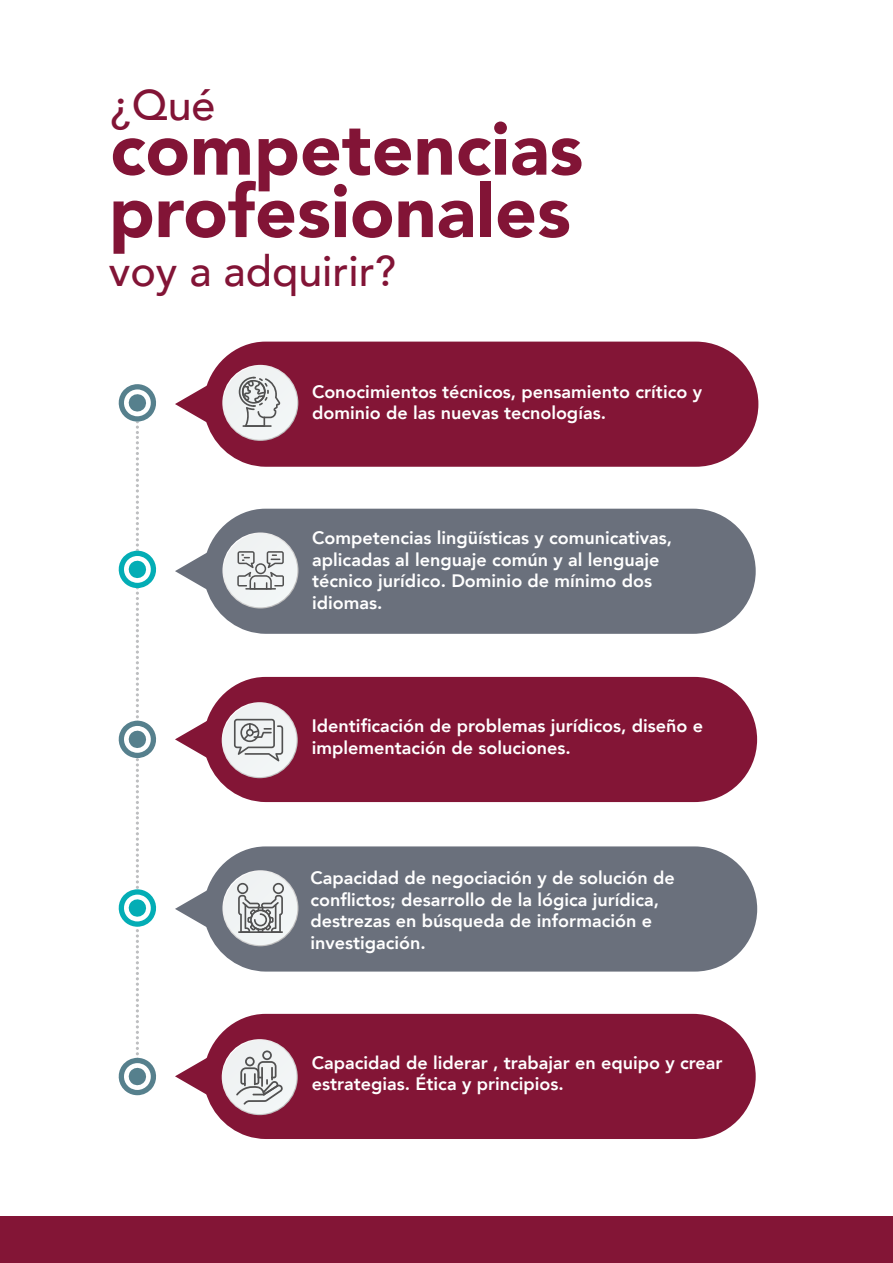
<style>
.page{position:relative;width:893px;height:1263px;background:#fff}
.page>*{position:absolute;margin:0;border:0;box-sizing:border-box;transform-origin:0 0}
.t1{font:900 73.2px/62.4px "Avenir";color:#821436}
.t2{font:500 42.9px "Avenir";color:#821436}
.t3{font:800 18px/21.6px "Avenir";color:#fff}
</style>
<div class="page">
<div style="left:207px;top:342px;width:551px;height:125px;background:#831536"></div>
<svg style="left:175px;top:383px;width:36px;height:42px"></svg>
<div style="left:207px;top:509px;width:549px;height:125px;background:#6a707c"></div>
<svg style="left:175px;top:550px;width:36px;height:42px"></svg>
<svg style="left:222px;top:532px;width:76px;height:76px"></svg>
<div style="left:224px;top:534px;width:73px;height:73px;background:#f1f4f4;border-radius:37px"></div>
<div style="left:207px;top:846px;width:550px;height:125px;background:#6a707c"></div>
<svg style="left:175px;top:888px;width:36px;height:41px"></svg>
<div style="left:207px;top:677px;width:550px;height:125px;background:#831536"></div>
<svg style="left:175px;top:719px;width:36px;height:41px"></svg>
<svg style="left:222px;top:702px;width:76px;height:76px"></svg>
<div style="left:223px;top:703px;width:74px;height:74px;background:#f1f4f4;border-radius:37px"></div>
<svg style="left:222px;top:365px;width:76px;height:76px"></svg>
<div style="left:223px;top:366px;width:74px;height:74px;background:#f1f4f4;border-radius:37px"></div>
<svg style="left:222px;top:870px;width:76px;height:76px"></svg>
<div style="left:224px;top:871px;width:73px;height:74px;background:#f1f4f4;border-radius:37px"></div>
<div style="left:207px;top:1014px;width:549px;height:125px;background:#831536"></div>
<svg style="left:175px;top:1055px;width:36px;height:42px"></svg>
<svg style="left:222px;top:1039px;width:76px;height:76px"></svg>
<div style="left:223px;top:1040px;width:74px;height:74px;background:#f0f3f4;border-radius:37px"></div>
<svg style="left:118px;top:384px;width:39px;height:711px"></svg>
<svg style="left:237px;top:551px;width:47px;height:39px"></svg>
<svg style="left:237px;top:883px;width:47px;height:48px"></svg>
<hr style="left:238px;top:931px;width:45px;height:2px;background:#515151">
<svg style="left:239px;top:377px;width:41px;height:50px"></svg>
<svg style="left:234px;top:719px;width:49px;height:42px"></svg>
<svg style="left:236px;top:1050px;width:47px;height:54px"></svg>
<div style="left:0;top:1217px;width:893px;height:46px;background:#831536"></div>
<h2 class="t2" style="left:110px;top:68px;width:106px">¿Qué</h2>
<h1 class="t1" style="left:109px;top:116px;width:476px">competencias profesionales</h1>
<h2 class="t2" style="left:109px;top:234px;width:289px">voy a adquirir?</h2>
<p class="t3" style="left:312px;top:380px;width:391px">Conocimientos técnicos, pensamiento crítico y dominio de las nuevas tecnologías.</p>
<p class="t3" style="left:312px;top:527px;width:361px">Competencias lingüísticas y comunicativas, aplicadas al lenguaje común y al lenguaje técnico jurídico. Dominio de mínimo dos idiomas.</p>
<p class="t3" style="left:312px;top:715px;width:393px">Identificación de problemas jurídicos, diseño e implementación de soluciones.</p>
<p class="t3" style="left:310px;top:867px;width:366px">Capacidad de negociación y de solución de conflictos; desarrollo de la lógica jurídica, destrezas en búsqueda de información e investigación.</p>
<p class="t3" style="left:312px;top:1052px;width:412px">Capacidad de liderar , trabajar en equipo y crear estrategias. Ética y principios.</p>
</div>
